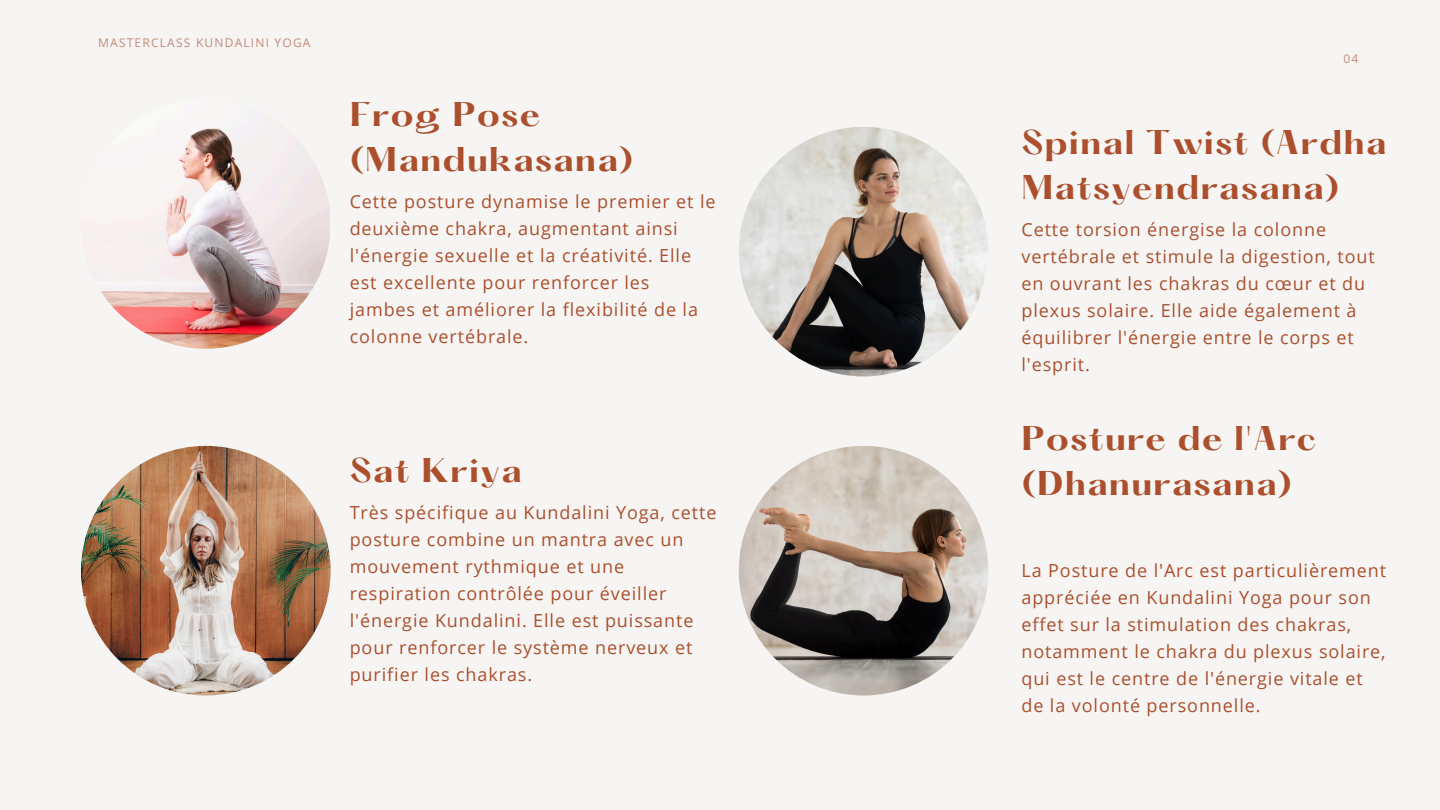
<style>
.page{position:relative;width:1440px;height:810px;background:#f6f5f4}
.page>*{position:absolute;margin:0;border:0;box-sizing:border-box;transform-origin:0 0}
.t1{font:700 30px/45px "Hatton";letter-spacing:.05em;color:#ab4f2c}
.t2{font:18px/27px "Open Sans";letter-spacing:.05em;color:#ab4f2c}
.t3{font:12px "Open Sans";letter-spacing:.1em;color:#c28a76}
</style>
<div class="page">
<img style="left:101px;top:128px;width:228px;height:221px">
<img style="left:739px;top:127px;width:249px;height:249px;border-radius:50%">
<img style="left:81px;top:446px;width:250px;height:250px;border-radius:50%">
<img style="left:739px;top:446px;width:249px;height:250px;border-radius:50%">
<h1 class="t3" style="left:98px;top:34px;width:214px">MASTERCLASS KUNDALINI YOGA</h1>
<p class="t1" style="left:350px;top:95px;width:285px">Frog Pose (Mandukasana)</p>
<h2 class="t2" style="left:350px;top:188px;width:367px">Cette posture dynamise le premier et le deuxième chakra, augmentant ainsi l'énergie sexuelle et la créativité. Elle est excellente pour renforcer les jambes et améliorer la flexibilité de la colonne vertébrale.</h2>
<h2 class="t1" style="left:350px;top:451px;width:173px">Sat Kriya</h2>
<h1 class="t2" style="left:350px;top:498px;width:368px">Très spécifique au Kundalini Yoga, cette posture combine un mantra avec un mouvement rythmique et une respiration contrôlée pour éveiller l'énergie Kundalini. Elle est puissante pour renforcer le système nerveux et purifier les chakras.</h1>
<p class="t3" style="left:1343px;top:50px;width:16px">04</p>
<h2 class="t1" style="left:1021px;top:123px;width:366px">Spinal Twist (Ardha<br>Matsyendrasana)</h2>
<h1 class="t2" style="left:1021px;top:215px;width:355px">Cette torsion énergise la colonne vertébrale et stimule la digestion, tout en ouvrant les chakras du cœur et du plexus solaire. Elle aide également à équilibrer l'énergie entre le corps et l'esprit.</h1>
<h2 class="t1" style="left:1021px;top:419px;width:296px">Posture de l'Arc (Dhanurasana)</h2>
<h1 class="t2" style="left:1021px;top:557px;width:366px">La Posture de l'Arc est particulièrement appréciée en Kundalini Yoga pour son effet sur la stimulation des chakras, notamment le chakra du plexus solaire, qui est le centre de l'énergie vitale et de la volonté personnelle.</h1>
</div>
